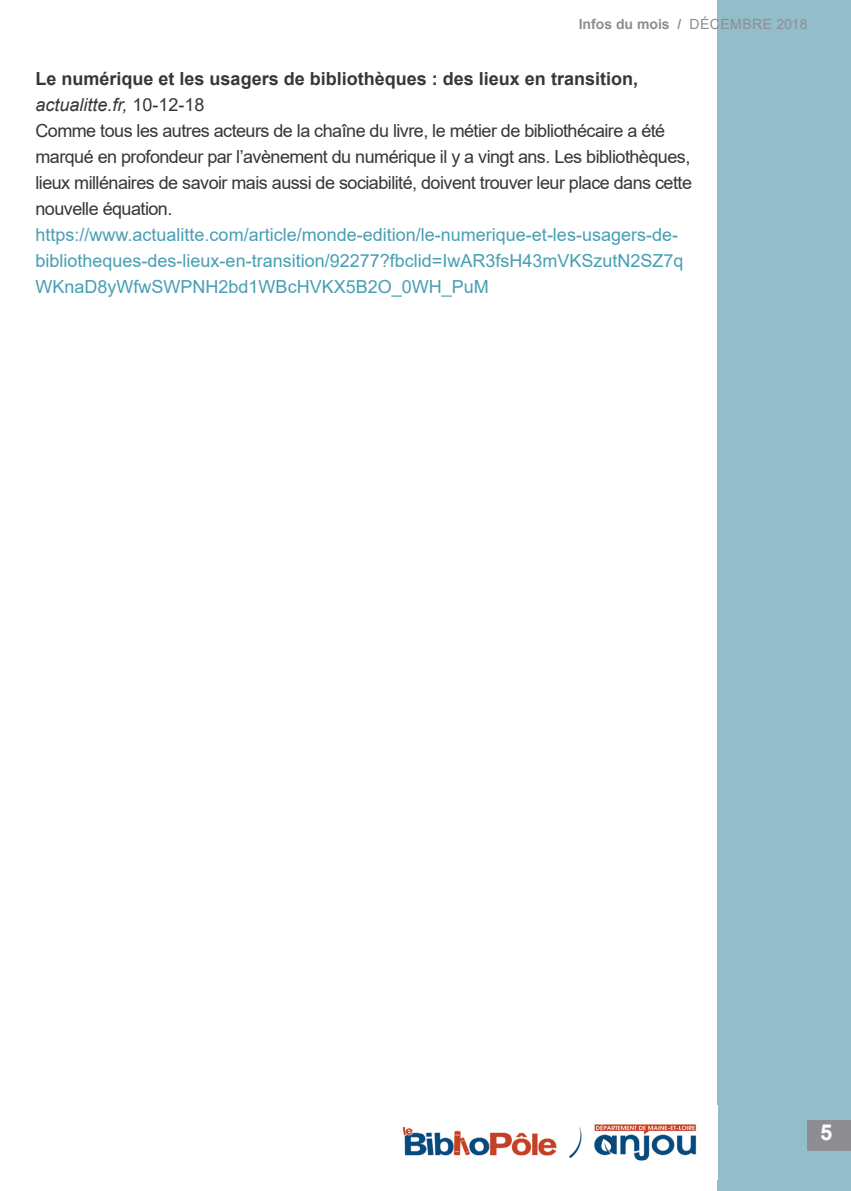
<style>
.page{position:relative;width:851px;height:1191px;background:#fff}
.page>*{position:absolute;margin:0;border:0;box-sizing:border-box;transform-origin:0 0}
.t1{font:700 22px "Arial";color:#fff}
.t2{font:18px/26px "Arial";letter-spacing:-.03em;color:#373638}
.t3{font:18px/26px "Arial";color:#479fb2}
.t4{font:700 14px "Arial";color:#8e8d92}
.s1{font-weight:400}
.s2{font-weight:700}
.s3{font-style:italic}
</style>
<div class="page">
<div style="left:717px;top:0;width:133px;height:1191px;background:#94bdca"></div>
<img style="left:402px;top:1124px;width:295px;height:37px">
<div style="left:806px;top:1120px;width:44px;height:30px;background:#8e8d92"></div>
<p class="t4" style="left:578px;top:14px;width:230px">Infos du mois / <span class="s1">décembre 2018</span></p>
<p class="t2" style="left:35px;top:66px;width:658px"><span class="s2">Le numérique et les usagers de bibliothèques : des lieux en transition, </span><span class="s3">actualitte.fr,</span> 10-12-18<br>Comme tous les autres acteurs de la chaîne du livre, le métier de bibliothécaire a été marqué en profondeur par l’avènement du numérique il y a vingt ans. Les bibliothèques, lieux millénaires de savoir mais aussi de sociabilité, doivent trouver leur place dans cette nouvelle équation.</p>
<p class="t3" style="left:35px;top:222px;width:649px">https://www.actualitte.com/article/monde-edition/le-numerique-et-les-usagers-de&shy;bibliotheques-des-lieux-en-transition/92277?fbclid=IwAR3fsH43mVKSzutN2SZ7q<br>WKnaD8yWfwSWPNH2bd1WBcHVKX5B2O_0WH_PuM</p>
<p class="t1" style="left:819px;top:1117px;width:14px">5</p>
</div>
